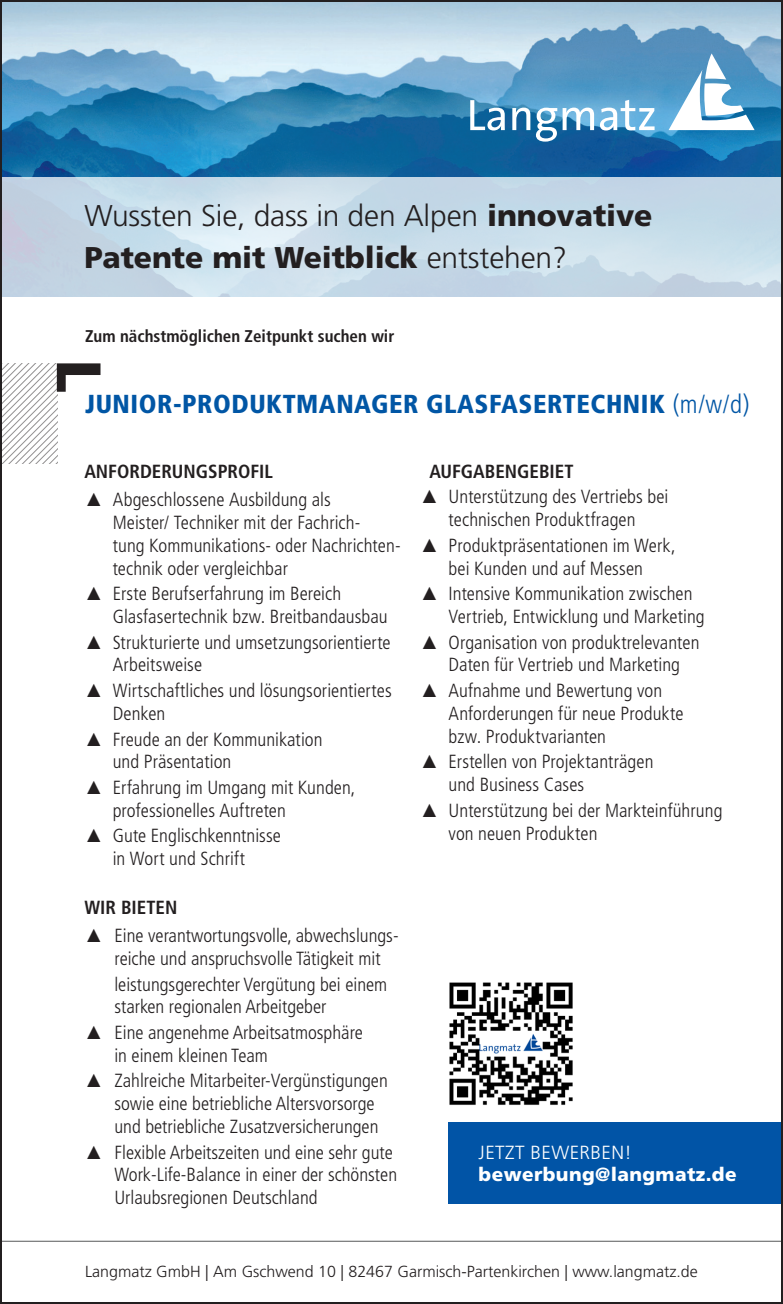
<style>
.page{position:relative;width:783px;height:1304px;background:#fff}
.page>*{position:absolute;margin:0;border:0;box-sizing:border-box;transform-origin:0 0}
.t1{font:300 30px "Frutiger LT Pro";letter-spacing:-.005em;color:#231f20}
.t2{font:900 30px "Frutiger LT Pro";letter-spacing:-.005em;color:#231f20}
.Stellenbezeichnung{font:900 condensed 26px "Frutiger LT Pro";letter-spacing:.02em;color:#0156a5}
.Aufzählung_Aufgaben{font:300 condensed 19px/22.8px "Frutiger LT Pro";letter-spacing:.005em;color:#231f20}
.Bold_Condensed_8_pt{font:300 condensed 19px/22.8px "Frutiger LT Pro";color:#231f20}
.t3{font:900 19px "Frutiger LT Pro";letter-spacing:.02em;color:#fff}
.Bold_Condensed_8_pt-2{font:700 condensed 19px "Frutiger LT Pro";color:#231f20}
.Aufzählung_Aufgaben-2{font:700 condensed 19px "Frutiger LT Pro";color:#231f20}
.t4{font:300 19px "Frutiger LT Pro";letter-spacing:.02em;color:#fff}
.Aufzählung_9_5_pt{font:700 condensed 19px "Frutiger LT Pro";color:#231f20}
.Bold_Condensed_9_5_p{font:700 condensed 17px "Frutiger LT Pro";color:#231f20}
.t5{font:300 16px "Frutiger LT Pro";color:#231f20}
.s1{font-weight:900}
.s2{font-weight:300}
.s3{font-family:"Arial";font-weight:400;font-stretch:normal}
</style>
<div class="page">
<img style="left:3px;top:3px;width:776px;height:174px">
<svg style="left:668px;top:53px;width:86px;height:77px"></svg>
<svg style="left:470px;top:100px;width:34px;height:31px"></svg>
<svg style="left:512px;top:108px;width:18px;height:22px"></svg>
<svg style="left:536px;top:100px;width:118px;height:42px"></svg>
<hr style="left:0;top:1241px;width:782px;height:1px;background:#57585a">
<svg style="left:3px;top:177px;width:776px;height:120px;background:#c8dbe8"></svg>
<svg style="left:3px;top:363px;width:97px;height:100px"></svg>
<div style="left:448px;top:1122px;width:334px;height:82px;background:#0154a6"></div>
<img style="left:449px;top:982px;width:124px;height:123px">
<p class="t1" style="left:84px;top:198px;width:569px">Wussten Sie, dass in den Alpen <span class="s1">innovative</span></p>
<p class="t2" style="left:84px;top:239px;width:484px">Patente mit Weitblick <span class="s2">entstehen?</span></p>
<p class="Bold_Condensed_9_5_p" style="left:85px;top:326px;width:311px">Zum nächstmöglichen Zeitpunkt suchen wir</p>
<p class="Stellenbezeichnung" style="left:85px;top:388px;width:665px">JUNIOR-PRODUKTMANAGER GLASFASERTECHNIK <span class="s2">(m/w/d)</span></p>
<p class="Bold_Condensed_8_pt-2" style="left:84px;top:460px;width:190px">ANFORDERUNGSPROFIL</p>
<p class="Aufzählung_Aufgaben" style="left:113px;top:488px;width:289px;text-indent:-28px"><span class="s3">▲</span> Abgeschlossene Ausbildung als<br>Meister/ Techniker mit der Fachrich-<br>tung Kommunikations- oder Nachrichten&shy;technik oder vergleichbar</p>
<p class="Aufzählung_Aufgaben" style="left:113px;top:582px;width:276px;text-indent:-28px"><span class="s3">▲</span> Erste Berufserfahrung im Bereich<br>Glasfasertechnik bzw. Breitbandausbau</p>
<p class="Aufzählung_Aufgaben" style="left:113px;top:631px;width:279px;text-indent:-28px"><span class="s3">▲</span> Strukturierte und umsetzungsorientierte<br>Arbeitsweise</p>
<p class="Aufzählung_Aufgaben" style="left:113px;top:679px;width:280px;text-indent:-28px"><span class="s3">▲</span> Wirtschaftliches und lösungsorientiertes<br>Denken</p>
<p class="Aufzählung_Aufgaben" style="left:113px;top:728px;width:211px;text-indent:-28px"><span class="s3">▲</span> Freude an der Kommunikation und Präsentation</p>
<p class="Aufzählung_Aufgaben" style="left:113px;top:776px;width:244px;text-indent:-28px"><span class="s3">▲</span> Erfahrung im Umgang mit Kunden, professionelles Auftreten</p>
<p class="Aufzählung_Aufgaben" style="left:84px;top:825px;width:198px;text-align:center"><span class="s3">▲</span> Gute Englischkenntnisse in Wort und Schrift</p>
<p class="Aufzählung_9_5_pt" style="left:84px;top:896px;width:94px">WIR BIETEN</p>
<p class="Bold_Condensed_8_pt" style="left:114px;top:924px;width:286px;text-indent:-30px"><span class="s3">▲</span> Eine verantwortungsvolle, abwechslungs&shy;reiche und anspruchsvolle Tätigkeit mit</p>
<p class="Bold_Condensed_8_pt" style="left:114px;top:973px;width:274px">leistungsgerechter Vergütung bei einem starken regionalen Arbeitgeber</p>
<p class="Bold_Condensed_8_pt" style="left:114px;top:1021px;width:250px;text-indent:-30px"><span class="s3">▲</span> Eine angenehme Arbeitsatmosphäre in einem kleinen Team</p>
<p class="Bold_Condensed_8_pt" style="left:114px;top:1070px;width:275px;text-indent:-30px"><span class="s3">▲</span> Zahlreiche Mitarbeiter-Vergünstigungen sowie eine betriebliche Altersvorsorge und betriebliche Zusatzversicherungen</p>
<p class="Bold_Condensed_8_pt" style="left:114px;top:1141px;width:284px;text-indent:-30px"><span class="s3">▲</span> Flexible Arbeitszeiten und eine sehr gute<br>Work-Life-Balance in einer der schönsten<br>Urlaubsregionen Deutschland</p>
<p class="Aufzählung_Aufgaben-2" style="left:429px;top:460px;width:146px">AUFGABENGEBIET</p>
<p class="Aufzählung_Aufgaben" style="left:420px;top:486px;width:250px;text-align:center"><span class="s3">▲</span> Unterstützung des Vertriebs bei technischen Produktfragen</p>
<p class="Aufzählung_Aufgaben" style="left:420px;top:534px;width:257px;text-align:center"><span class="s3">▲</span> Produktpräsentationen im Werk, bei Kunden und auf Messen</p>
<p class="Aufzählung_Aufgaben" style="left:448px;top:582px;width:258px;text-indent:-28px"><span class="s3">▲</span> Intensive Kommunikation zwischen<br>Vertrieb, Entwicklung und Marketing</p>
<p class="Aufzählung_Aufgaben" style="left:420px;top:631px;width:281px;text-align:center"><span class="s3">▲</span> Organisation von produktrelevanten<br>Daten für Vertrieb und Marketing</p>
<p class="Aufzählung_Aufgaben" style="left:448px;top:679px;width:236px;text-indent:-28px"><span class="s3">▲</span> Aufnahme und Bewertung von<br>Anforderungen für neue Produkte bzw. Produktvarianten</p>
<p class="Aufzählung_Aufgaben" style="left:448px;top:751px;width:206px;text-indent:-28px"><span class="s3">▲</span> Erstellen von Projektanträgen und Business Cases</p>
<p class="Aufzählung_Aufgaben" style="left:448px;top:799px;width:275px;text-indent:-28px"><span class="s3">▲</span> Unterstützung bei der Markteinführung von neuen Produkten</p>
<p class="t4" style="left:478px;top:1141px;width:155px">JETZT BEWERBEN!</p>
<p class="t3" style="left:478px;top:1163px;width:259px">bewerbung@langmatz.de</p>
<p class="t5" style="left:85px;top:1262px;width:614px">Langmatz GmbH | Am Gschwend 10 | 82467 Garmisch-Partenkirchen | www.langmatz.de</p>
</div>
